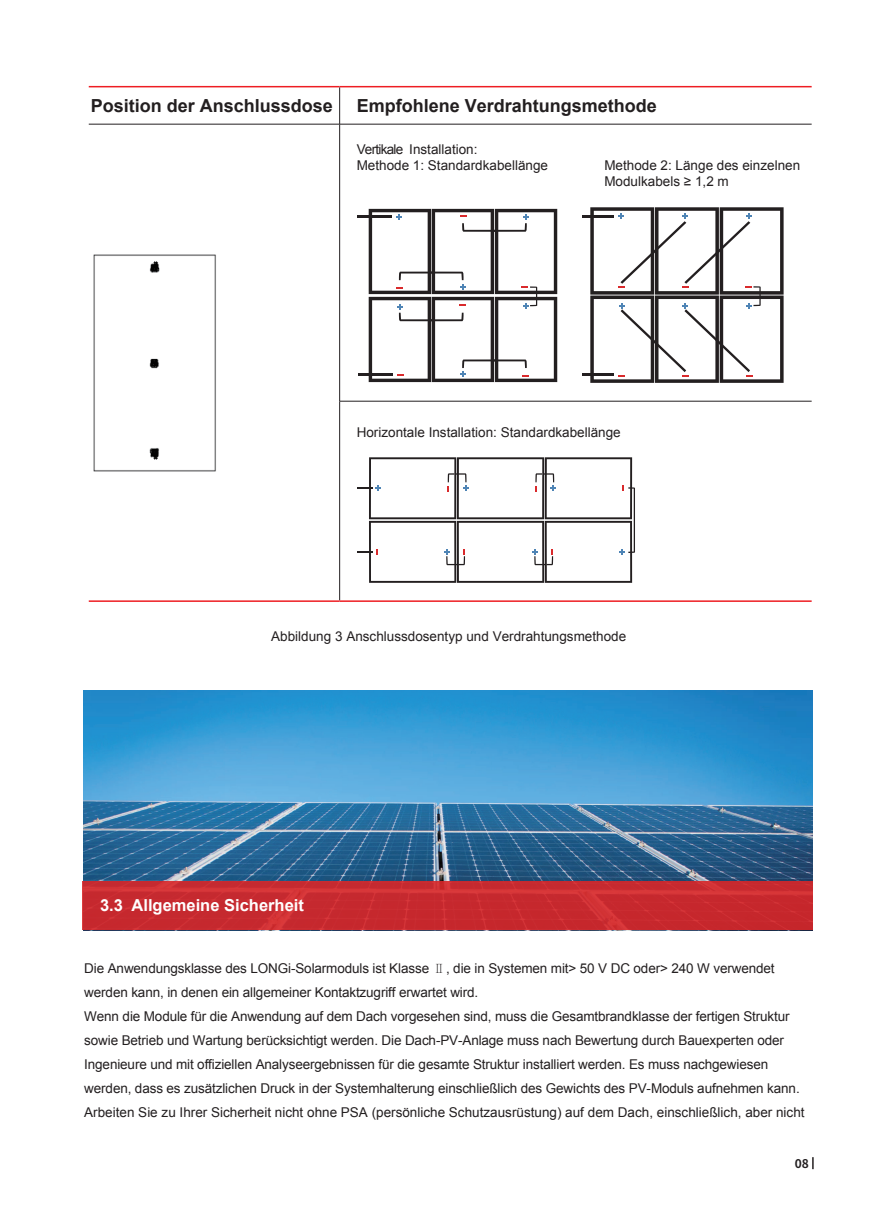
<style>
.page{position:relative;width:893px;height:1212px;background:#fff}
.page>*{position:absolute;margin:0;border:0;box-sizing:border-box;transform-origin:0 0}
.t1{font:700 18px "Arial";color:#231f20}
.t2{font:700 16.5px "Arial";color:#fff}
.t3{font:13.5px/24px "Arial";letter-spacing:-.01em;color:#231f20}
.t4{font:700 12px "Source Han Sans CN";color:#231f20}
.s1{font-family:"Adobe Song Std";font-weight:300}
</style>
<div class="page">
<img style="left:84px;top:690px;width:729px;height:191px">
<svg style="left:812px;top:1157px;width:2px;height:12px"></svg>
<svg style="left:83px;top:881px;width:730px;height:49px;background:#c82a2f"></svg>
<hr style="left:89px;top:86px;width:251px;height:1px;background:#ee1d23">
<hr style="left:340px;top:86px;width:472px;height:1px;background:#ee1d23">
<hr style="left:339px;top:87px;width:1px;height:37px;background:#231f20">
<hr style="left:89px;top:124px;width:251px;height:1px;background:#231f20">
<hr style="left:340px;top:124px;width:472px;height:1px;background:#231f20">
<hr style="left:339px;top:124px;width:1px;height:277px;background:#231f20">
<hr style="left:339px;top:401px;width:473px;height:1px;background:#231f20">
<hr style="left:339px;top:401px;width:1px;height:199px;background:#231f20">
<hr style="left:89px;top:600px;width:251px;height:2px;background:#ee1d23">
<hr style="left:340px;top:600px;width:472px;height:2px;background:#ee1d23">
<img style="left:93px;top:254px;width:123px;height:218px">
<hr style="left:358px;top:374px;width:34px;height:2px;background:#231f20">
<hr style="left:357px;top:215px;width:34px;height:3px;background:#231f20">
<svg style="left:369px;top:209px;width:188px;height:173px"></svg>
<hr style="left:582px;top:215px;width:32px;height:2px;background:#231f20">
<hr style="left:582px;top:374px;width:32px;height:2px;background:#231f20">
<svg style="left:590px;top:207px;width:194px;height:176px"></svg>
<svg style="left:357px;top:457px;width:278px;height:126px"></svg>
<h1 class="t1" style="left:91px;top:94px;width:244px">Position der Anschlussdose</h1>
<h1 class="t1" style="left:357px;top:94px;width:302px">Empfohlene Verdrahtungsmethode</h1>
<p class="t3" style="left:357px;top:141px;width:193px;line-height:16.2px">Vertikale Installation:<br>Methode 1: Standardkabellänge</p>
<p class="t3" style="left:604px;top:158px;width:197px;line-height:16.2px">Methode 2: Länge des einzelnen<br>Modulkabels ≥ 1,2 m</p>
<p class="t3" style="left:357px;top:420px;width:266px">Horizontale Installation: Standardkabellänge</p>
<p class="t3" style="left:271px;top:624px;width:356px">Abbildung 3 Anschlussdosentyp und Verdrahtungsmethode</p>
<p class="t2" style="left:100px;top:894px;width:205px">3.3 Allgemeine Sicherheit</p>
<p class="t3" style="left:84px;top:956px;width:722px">Die Anwendungsklasse des LONGi-Solarmoduls ist Klasse <span class="s1">Ⅱ</span>, die in Systemen mit&gt; 50 V DC oder&gt; 240 W verwendet werden kann, in denen ein allgemeiner Kontaktzugriff erwartet wird.<br>Wenn die Module für die Anwendung auf dem Dach vorgesehen sind, muss die Gesamtbrandklasse der fertigen Struktur sowie Betrieb und Wartung berücksichtigt werden. Die Dach-PV-Anlage muss nach Bewertung durch Bauexperten oder Ingenieure und mit offiziellen Analyseergebnissen für die gesamte Struktur installiert werden. Es muss nachgewiesen werden, dass es zusätzlichen Druck in der Systemhalterung einschließlich des Gewichts des PV-Moduls aufnehmen kann.<br>Arbeiten Sie zu Ihrer Sicherheit nicht ohne PSA (persönliche Schutzausrüstung) auf dem Dach, einschließlich, aber nicht</p>
<p class="t4" style="left:795px;top:1156px;width:16px">08</p>
</div>
